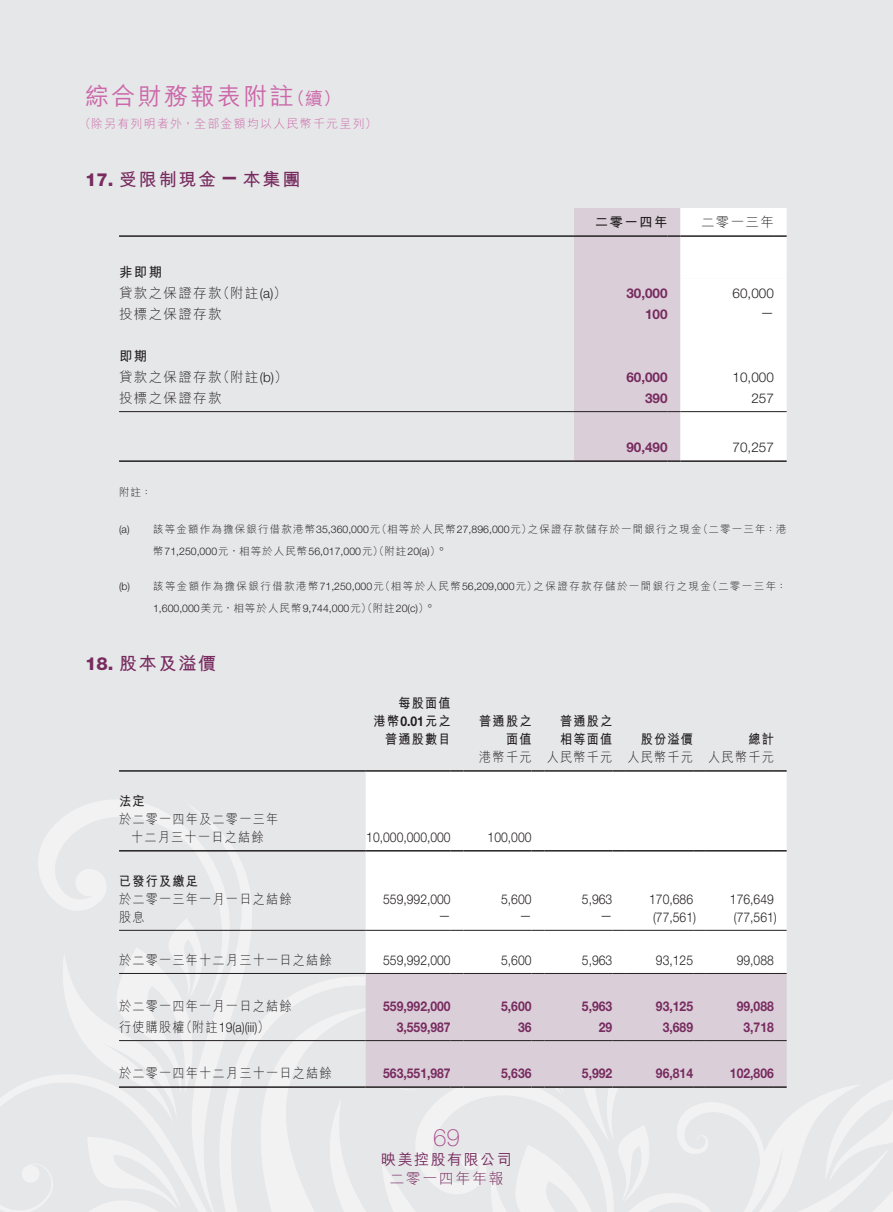
<style>
.page{position:relative;width:893px;height:1212px;background:#e6e7e9}
.page>*{position:absolute;margin:0;border:0;box-sizing:border-box;transform-origin:0 0}
.t1{font:500 24px "M Hei HK";letter-spacing:.1em;color:#cc68a9}
.t2{font:100 24px "Helvetica Neue LT Std";color:#a74686}
.t3{font:700 18px "M Hei HK";letter-spacing:.1em;color:#772b5f}
.t4{font:500 15px "M Hei HK";letter-spacing:.1em;color:#772b5f}
.t5{font:300 15px "M Hei HK";letter-spacing:.1em;color:#772b5f}
.t6{font:300 13.5px "Helvetica Neue LT Std";color:#231f20;scale:.9 1}
.t7{font:300 13.5px/18px "M Hei HK";letter-spacing:.1em;color:#231f20;text-align:center;scale:.9 1}
.t8{font:700 13.5px "Helvetica Neue LT Std";color:#772b5f;scale:.9 1}
.t9{font:300 13.5px/21px "M Hei HK";letter-spacing:.1em;color:#231f20}
.t10{font:700 13.5px/18px "M Hei HK";letter-spacing:.1em;color:#231f20;text-align:right;scale:.9 1}
.t11{font:700 13.5px "Helvetica Neue LT Std";color:#772b5f}
.t12{font:300 13.5px "Helvetica Neue LT Std";color:#231f20}
.t13{font:700 13.5px "M Hei HK";letter-spacing:.1em;color:#231f20}
.t14{font:300 12px "M Hei HK";letter-spacing:.1em;color:#cc68a9}
.t15{font:300 10.5px "Helvetica Neue LT Std";color:#231f20}
.t16{font:300 10.5px "M Hei HK";letter-spacing:.11em;color:#231f20}
.t17{font:300 10.5px "M Hei HK";letter-spacing:.135em;color:#231f20}
.s1{font-size:18px}
.s2{font-family:"Helvetica Neue LT Std";font-weight:800}
.s3{font-weight:700}
.s4{font-family:"Helvetica Neue LT Std"}
.s5{font-family:"M Hei HK"}
.s6{font-family:"M Hei HK";font-size:13.5px}
</style>
<div class="page">
<svg style="left:220px;top:851px;width:135px;height:361px"></svg>
<svg style="left:38px;top:800px;width:210px;height:210px"></svg>
<svg style="left:74px;top:867px;width:30px;height:31px"></svg>
<hr style="left:119px;top:460px;width:455px;height:2px;background:#231f20">
<hr style="left:119px;top:235px;width:455px;height:2px;background:#231f20">
<svg style="left:574px;top:208px;width:213px;height:254px;background:#e9e3e8"></svg>
<hr style="left:119px;top:411px;width:455px;height:1px;background:#231f20">
<div style="left:366px;top:772px;width:421px;height:197px;background:#fff"></div>
<hr style="left:119px;top:770px;width:247px;height:2px;background:#231f20">
<hr style="left:366px;top:770px;width:85px;height:2px;background:#231f20">
<svg style="left:451px;top:770px;width:12px;height:2px"></svg>
<hr style="left:463px;top:770px;width:68px;height:2px;background:#231f20">
<svg style="left:531px;top:770px;width:13px;height:2px"></svg>
<hr style="left:544px;top:770px;width:68px;height:2px;background:#231f20">
<svg style="left:612px;top:770px;width:13px;height:2px"></svg>
<hr style="left:625px;top:770px;width:68px;height:2px;background:#231f20">
<svg style="left:693px;top:770px;width:13px;height:2px"></svg>
<hr style="left:706px;top:770px;width:68px;height:2px;background:#231f20">
<hr style="left:119px;top:930px;width:247px;height:1px;background:#231f20">
<hr style="left:366px;top:930px;width:85px;height:1px;background:#231f20">
<svg style="left:451px;top:930px;width:12px;height:1px"></svg>
<hr style="left:463px;top:930px;width:68px;height:1px;background:#231f20">
<svg style="left:531px;top:930px;width:13px;height:1px"></svg>
<hr style="left:544px;top:930px;width:68px;height:1px;background:#231f20">
<svg style="left:612px;top:930px;width:13px;height:1px"></svg>
<hr style="left:625px;top:930px;width:68px;height:1px;background:#231f20">
<svg style="left:693px;top:930px;width:13px;height:1px"></svg>
<hr style="left:706px;top:930px;width:68px;height:1px;background:#231f20">
<hr style="left:119px;top:850px;width:247px;height:1px;background:#231f20">
<hr style="left:366px;top:850px;width:85px;height:1px;background:#231f20">
<svg style="left:451px;top:850px;width:12px;height:1px"></svg>
<hr style="left:463px;top:850px;width:68px;height:1px;background:#231f20">
<svg style="left:531px;top:850px;width:13px;height:1px"></svg>
<hr style="left:544px;top:850px;width:68px;height:1px;background:#231f20">
<svg style="left:612px;top:850px;width:13px;height:1px"></svg>
<hr style="left:625px;top:850px;width:68px;height:1px;background:#231f20">
<svg style="left:693px;top:850px;width:13px;height:1px"></svg>
<hr style="left:706px;top:850px;width:68px;height:1px;background:#231f20">
<hr style="left:119px;top:973px;width:247px;height:1px;background:#231f20">
<svg style="left:774px;top:770px;width:13px;height:2px"></svg>
<svg style="left:774px;top:850px;width:13px;height:1px"></svg>
<svg style="left:774px;top:930px;width:13px;height:1px"></svg>
<hr style="left:119px;top:1040px;width:247px;height:1px;background:#231f20">
<hr style="left:119px;top:1086px;width:247px;height:2px;background:#231f20">
<svg style="left:0;top:918px;width:220px;height:294px"></svg>
<svg style="left:244px;top:969px;width:649px;height:243px"></svg>
<h1 class="t1" style="left:85px;top:79px;width:258px">綜合財務報表附註<span class="s1">（續）</span></h1>
<p class="t14" style="left:79px;top:117px;width:299px">（除另有列明者外，全部金額均以人民幣千元呈列）</p>
<h2 class="t3" style="left:85px;top:166px;width:217px"><span class="s2">17.</span> 受限制現金 <span class="s2">—</span> 本集團</h2>
<p class="t9" style="left:119px;top:261px;width:169px"><span class="s3">非即期<br></span>貸款之保證存款（附註<span class="s4">(a)</span>）</p>
<p class="t13" style="left:595px;top:212px;width:74px">二零一四年</p>
<p class="t9" style="left:701px;top:212px;width:74px">二零一三年</p>
<p class="t11" style="left:626px;top:285px;width:43px">30,000</p>
<p class="t12" style="left:733px;top:285px;width:43px">60,000</p>
<p class="t9" style="left:119px;top:303px;width:104px">投標之保證存款</p>
<p class="t11" style="left:645px;top:306px;width:24px">100</p>
<p class="t12" style="left:760px;top:304px;width:15px">—</p>
<p class="t9" style="left:119px;top:345px;width:170px"><span class="s3">即期<br></span>貸款之保證存款（附註<span class="s4">(b)</span>）</p>
<p class="t11" style="left:626px;top:369px;width:43px">60,000</p>
<p class="t12" style="left:733px;top:369px;width:43px">10,000</p>
<p class="t9" style="left:119px;top:387px;width:104px">投標之保證存款</p>
<p class="t11" style="left:645px;top:390px;width:24px">390</p>
<p class="t12" style="left:751px;top:390px;width:24px">257</p>
<p class="t11" style="left:626px;top:439px;width:43px">90,490</p>
<p class="t12" style="left:733px;top:439px;width:43px">70,257</p>
<p class="t16" style="left:119px;top:487px;width:34px">附註：</p>
<p class="t16" style="left:119px;top:524px;width:669px"><span class="s4">(a)</span> 該等金額作為擔保銀行借款港幣<span class="s4">35,360,000</span>元（相等於人民幣<span class="s4">27,896,000</span>元）之保證存款儲存於一間銀行之現金（二零一三年：港</p>
<p class="t15" style="left:153px;top:545px;width:297px"><span class="s5">幣</span>71,250,000<span class="s5">元，相等於人民幣</span>56,017,000<span class="s5">元）（附註</span>20(a)<span class="s5">）</span><span class="s6">。</span></p>
<p class="t17" style="left:119px;top:581px;width:669px"><span class="s4">(b)</span> 該等金額作為擔保銀行借款港幣<span class="s4">71,250,000</span>元（相等於人民幣<span class="s4">56,209,000</span>元）之保證存款存儲於一間銀行之現金（二零一三年：</p>
<p class="t15" style="left:153px;top:602px;width:285px">1,600,000<span class="s5">美元，相等於人民幣</span>9,744,000<span class="s5">元）（附註</span>20(c)<span class="s5">）</span><span class="s6">。</span></p>
<h2 class="t3" style="left:85px;top:650px;width:133px"><span class="s2">18.</span> 股本及溢價</h2>
<p class="t10" style="left:119px;top:791px;width:30px">法定</p>
<p class="t7" style="left:119px;top:810px;width:178px">於二零一四年及二零一三年十二月三十一日之結餘</p>
<p class="t10" style="left:374px;top:693px;width:87px">每股面值<br>港幣<span class="s4">0.01</span>元之普通股數目</p>
<p class="t10" style="left:479px;top:711px;width:60px">普通股之面值</p>
<p class="t10" style="left:560px;top:711px;width:60px;text-align:left">普通股之相等面值</p>
<p class="t10" style="left:641px;top:729px;width:60px">股份溢價</p>
<p class="t10" style="left:748px;top:729px;width:30px">總計</p>
<p class="t7" style="left:479px;top:748px;width:329px">港幣千元 人民幣千元 人民幣千元 人民幣千元</p>
<p class="t6" style="left:366px;top:829px;width:95px">10,000,000,000</p>
<p class="t6" style="left:488px;top:829px;width:50px">100,000</p>
<p class="t10" style="left:119px;top:871px;width:89px">已發行及繳足</p>
<p class="t7" style="left:119px;top:890px;width:193px">於二零一三年一月一日之結餘</p>
<p class="t6" style="left:383px;top:891px;width:77px">559,992,000</p>
<p class="t6" style="left:501px;top:891px;width:35px">5,600</p>
<p class="t6" style="left:582px;top:891px;width:35px">5,963</p>
<p class="t6" style="left:649px;top:891px;width:50px">170,686</p>
<p class="t6" style="left:730px;top:891px;width:50px">176,649</p>
<p class="t7" style="left:119px;top:908px;width:30px">股息</p>
<p class="t6" style="left:439px;top:907px;width:15px">—</p>
<p class="t6" style="left:519px;top:907px;width:15px">—</p>
<p class="t6" style="left:600px;top:907px;width:15px">—</p>
<p class="t6" style="left:653px;top:909px;width:49px">(77,561)</p>
<p class="t6" style="left:734px;top:909px;width:49px">(77,561)</p>
<p class="t7" style="left:119px;top:951px;width:238px">於二零一三年十二月三十一日之結餘</p>
<p class="t6" style="left:383px;top:952px;width:77px">559,992,000</p>
<p class="t6" style="left:501px;top:952px;width:35px">5,600</p>
<p class="t6" style="left:582px;top:952px;width:35px">5,963</p>
<p class="t6" style="left:656px;top:952px;width:43px">93,125</p>
<p class="t6" style="left:737px;top:952px;width:43px">99,088</p>
<p class="t7" style="left:119px;top:997px;width:193px">於二零一四年一月一日之結餘</p>
<p class="t8" style="left:383px;top:998px;width:77px">559,992,000</p>
<p class="t8" style="left:501px;top:998px;width:35px">5,600</p>
<p class="t8" style="left:582px;top:998px;width:35px">5,963</p>
<p class="t8" style="left:656px;top:998px;width:43px">93,125</p>
<p class="t8" style="left:737px;top:998px;width:43px">99,088</p>
<p class="t6" style="left:119px;top:1019px;width:169px"><span class="s5">行使購股權（附註</span>19(a)(iii)<span class="s5">）</span></p>
<p class="t8" style="left:397px;top:1019px;width:62px">3,559,987</p>
<p class="t8" style="left:518px;top:1019px;width:17px">36</p>
<p class="t8" style="left:599px;top:1019px;width:17px">29</p>
<p class="t8" style="left:663px;top:1019px;width:35px">3,689</p>
<p class="t8" style="left:743px;top:1019px;width:35px">3,718</p>
<p class="t7" style="left:119px;top:1064px;width:238px">於二零一四年十二月三十一日之結餘</p>
<p class="t8" style="left:383px;top:1065px;width:77px">563,551,987</p>
<p class="t8" style="left:501px;top:1065px;width:35px">5,636</p>
<p class="t8" style="left:582px;top:1065px;width:35px">5,992</p>
<p class="t8" style="left:656px;top:1065px;width:43px">96,814</p>
<p class="t8" style="left:730px;top:1065px;width:50px">102,806</p>
<h1 class="t2" style="left:433px;top:1124px;width:28px">69</h1>
<p class="t4" style="left:381px;top:1148px;width:132px">映美控股有限公司</p>
<p class="t5" style="left:389px;top:1170px;width:115px">二零一四年年報</p>
</div>
